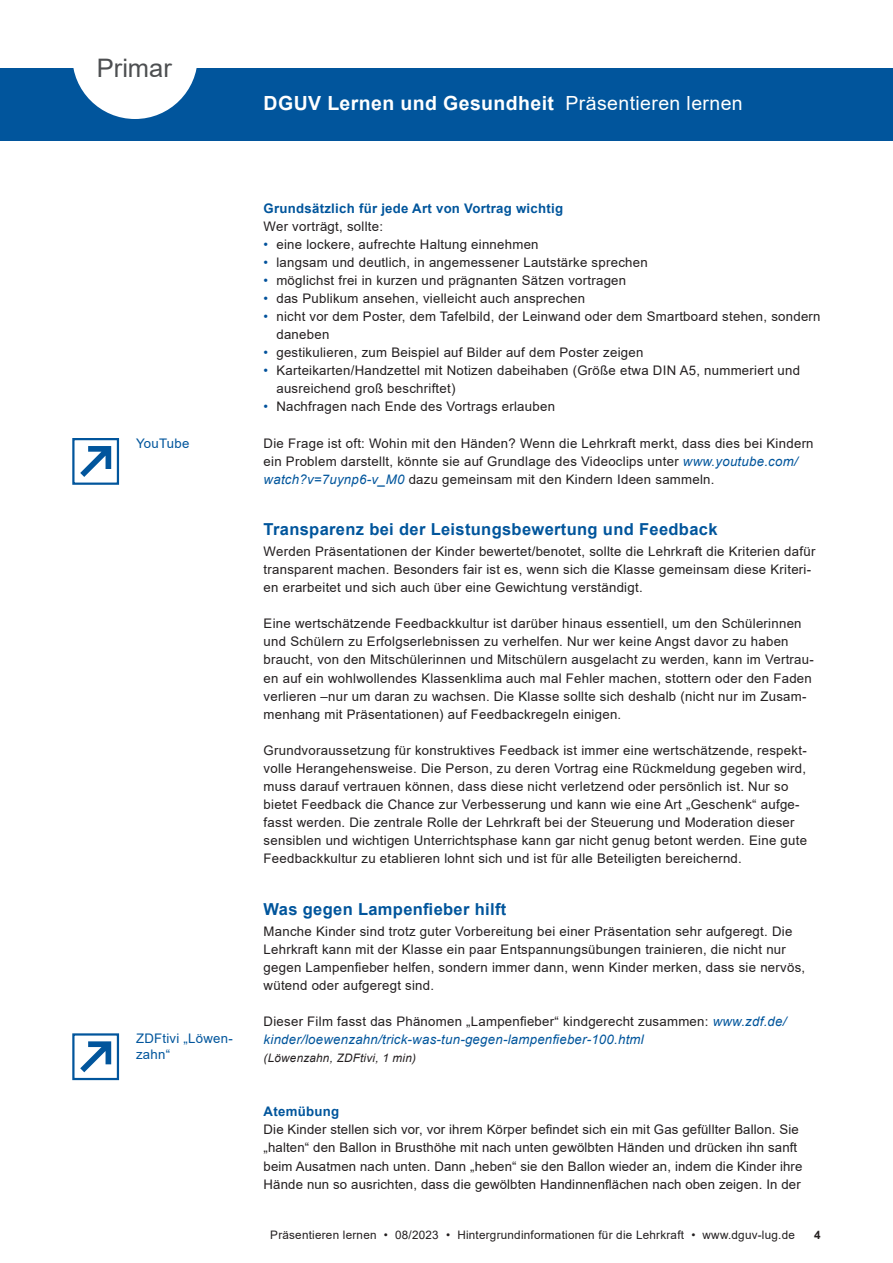
<style>
.page{position:relative;width:893px;height:1263px;background:#fff}
.page>*{position:absolute;margin:0;border:0;box-sizing:border-box;transform-origin:0 0}
.t1{font:25.5px "Arial";color:#4d4f51}
.t2{font:700 19.5px "Arial";letter-spacing:.02em;color:#fff}
.t3{font:19.5px "Arial";letter-spacing:.02em;color:#fff}
.t4{font:700 16.5px "Arial";letter-spacing:.02em;color:#01559c}
.t5{font:13.2px/18px "Arial";letter-spacing:.02em;color:#231f20}
.t6{font:italic 13.2px/18px "Arial";letter-spacing:.02em;color:#01559c}
.t7{font:700 13.2px "Arial";letter-spacing:.02em;color:#01559c}
.t8{font:13.2px/15.9px "Arial";letter-spacing:.02em;color:#01559c}
.t9{font:11.7px "Arial";letter-spacing:.02em;color:#231f20}
.t10{font:italic 11.7px "Arial";letter-spacing:.02em;color:#231f20}
.t11{font:700 11.7px "Arial";color:#231f20}
.s1{color:#01519b}
.s2{font-style:italic;color:#01559c}
.s3{font-style:normal;color:#231f20}
</style>
<div class="page">
<div style="left:0;top:68px;width:893px;height:72px;background:#01559c"></div>
<svg style="left:73px;top:68px;width:124px;height:51px"></svg>
<div style="left:72px;top:438px;width:47px;height:47px;border:2px solid #01559c"></div>
<svg style="left:80px;top:446px;width:31px;height:31px"></svg>
<div style="left:72px;top:1033px;width:47px;height:47px;border:2px solid #01559c"></div>
<svg style="left:80px;top:1041px;width:31px;height:31px"></svg>
<h1 class="t1" style="left:97px;top:50px;width:77px">Primar</h1>
<h2 class="t2" style="left:264px;top:89px;width:292px">DGUV Lernen und Gesundheit</h2>
<h2 class="t3" style="left:566px;top:90px;width:179px">Präsentieren lernen</h2>
<p class="t8" style="left:136px;top:435px;width:55px">YouTube</p>
<p class="t8" style="left:136px;top:1030px;width:98px">ZDFtivi „Löwen&shy;zahn“</p>
<p class="t7" style="left:264px;top:199px;width:301px">Grundsätzlich für jede Art von Vortrag wichtig</p>
<p class="t5" style="left:264px;top:217px;width:121px">Wer vorträgt, sollte:</p>
<p class="t5" style="left:264px;top:235px;width:276px"><span class="s1">•</span> eine lockere, aufrechte Haltung einnehmen</p>
<p class="t5" style="left:264px;top:253px;width:386px"><span class="s1">•</span> langsam und deutlich, in angemessener Lautstärke sprechen</p>
<p class="t5" style="left:264px;top:271px;width:364px"><span class="s1">•</span> möglichst frei in kurzen und prägnanten Sätzen vortragen</p>
<p class="t5" style="left:264px;top:289px;width:323px"><span class="s1">•</span> das Publikum ansehen, vielleicht auch ansprechen</p>
<p class="t5" style="left:276px;top:307px;width:546px;text-indent:-13px"><span class="s1">•</span> nicht vor dem Poster, dem Tafelbild, der Leinwand oder dem Smartboard stehen, sondern daneben</p>
<p class="t5" style="left:264px;top:343px;width:381px"><span class="s1">•</span> gestikulieren, zum Beispiel auf Bilder auf dem Poster zeigen</p>
<p class="t5" style="left:276px;top:362px;width:525px;text-indent:-13px"><span class="s1">•</span> Karteikarten/Handzettel mit Notizen dabeihaben (Größe etwa DIN A5, nummeriert und ausreichend groß beschriftet)</p>
<p class="t5" style="left:264px;top:398px;width:293px"><span class="s1">•</span> Nachfragen nach Ende des Vortrags erlauben</p>
<p class="t5" style="left:264px;top:434px;width:551px">Die Frage ist oft: Wohin mit den Händen? Wenn die Lehrkraft merkt, dass dies bei Kindern ein Problem darstellt, könnte sie auf Grundlage des Videoclips unter <span class="s2">www.youtube.com/ watch?v=7uynp6-v_M0</span> dazu gemeinsam mit den Kindern Ideen sammeln.</p>
<p class="t4" style="left:264px;top:518px;width:455px">Transparenz bei der Leistungsbewertung und Feedback</p>
<p class="t5" style="left:264px;top:542px;width:553px">Werden Präsentationen der Kinder bewertet/benotet, sollte die Lehrkraft die Kriterien dafür transparent machen. Besonders fair ist es, wenn sich die Klasse gemeinsam diese Kriteri&shy;en erarbeitet und sich auch über eine Gewichtung verständigt.</p>
<p class="t5" style="left:264px;top:615px;width:552px">Eine wertschätzende Feedbackkultur ist darüber hinaus essentiell, um den Schülerinnen und Schülern zu Erfolgserlebnissen zu verhelfen. Nur wer keine Angst davor zu haben braucht, von den Mitschülerinnen und Mitschülern ausgelacht zu werden, kann im Vertrau&shy;en auf ein wohlwollendes Klassenklima auch mal Fehler machen, stottern oder den Faden verlieren –nur um daran zu wachsen. Die Klasse sollte sich deshalb (nicht nur im Zusam&shy;menhang mit Präsentationen) auf Feedbackregeln einigen.</p>
<p class="t5" style="left:264px;top:741px;width:545px">Grundvoraussetzung für konstruktives Feedback ist immer eine wertschätzende, respekt&shy;volle Herangehensweise. Die Person, zu deren Vortrag eine Rückmeldung gegeben wird, muss darauf vertrauen können, dass diese nicht verletzend oder persönlich ist. Nur so bietet Feedback die Chance zur Verbesserung und kann wie eine Art „Geschenk“ aufge&shy;fasst werden. Die zentrale Rolle der Lehrkraft bei der Steuerung und Moderation dieser sensiblen und wichtigen Unterrichtsphase kann gar nicht genug betont werden. Eine gute Feedbackkultur zu etablieren lohnt sich und ist für alle Beteiligten bereichernd.</p>
<p class="t4" style="left:264px;top:897px;width:244px">Was gegen Lampenfieber hilft</p>
<p class="t5" style="left:264px;top:922px;width:543px">Manche Kinder sind trotz guter Vorbereitung bei einer Präsentation sehr aufgeregt. Die Lehrkraft kann mit der Klasse ein paar Entspannungsübungen trainieren, die nicht nur gegen Lampenfieber helfen, sondern immer dann, wenn Kinder merken, dass sie nervös, wütend oder aufgeregt sind.</p>
<p class="t6" style="left:264px;top:1012px;width:524px"><span class="s3">Dieser Film fasst das Phänomen „Lampenfieber“ kindgerecht zusammen:</span> www.zdf.de/ kinder/loewenzahn/trick-was-tun-gegen-lampenfieber-100.html</p>
<p class="t10" style="left:264px;top:1050px;width:154px">(Löwenzahn, ZDFtivi, 1 min)</p>
<p class="t7" style="left:264px;top:1102px;width:77px">Atemübung</p>
<p class="t5" style="left:264px;top:1120px;width:540px">Die Kinder stellen sich vor, vor ihrem Körper befindet sich ein mit Gas gefüllter Ballon. Sie „halten“ den Ballon in Brusthöhe mit nach unten gewölbten Händen und drücken ihn sanft beim Ausatmen nach unten. Dann „heben“ sie den Ballon wieder an, indem die Kinder ihre Hände nun so ausrichten, dass die gewölbten Handinnenflächen nach oben zeigen. In der</p>
<p class="t9" style="left:270px;top:1227px;width:526px">Präsentieren lernen • 08/2023 • Hintergrundinformationen für die Lehrkraft • www.dguv-lug.de</p>
<p class="t11" style="left:814px;top:1227px;width:8px">4</p>
</div>
